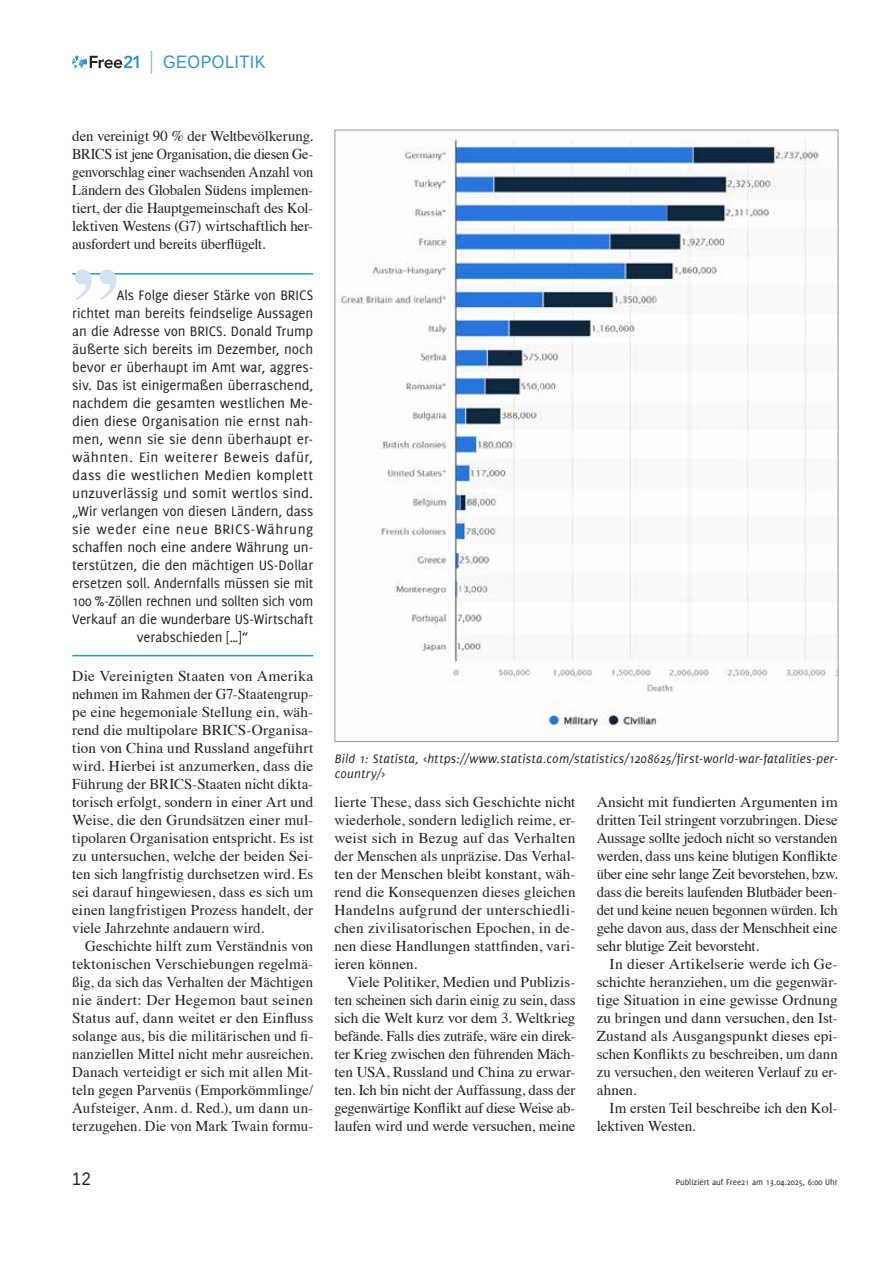
<style>
.page{position:relative;width:893px;height:1263px;background:#fff}
.page>*{position:absolute;margin:0;border:0;box-sizing:border-box;transform-origin:0 0}
.t1{font:700 91.5px "Times";color:#d4e1f4}
.t2{font:18px "Liberation Sans";color:#2b93d1;scale:.9 1}
.t3{font:18px "Liberation Sans";color:#231f20;scale:.9 1}
.t4{font:15px/18px "Times";letter-spacing:-.005em;color:#231f20;text-align:justify}
.t5{font:15px "Delicious";letter-spacing:-.005em;color:#231f20}
.t6{font:15px "Delicious";letter-spacing:.03em;color:#231f20}
.t7{font:15px "Delicious";letter-spacing:.015em;color:#231f20}
.t8{font:italic 13.5px/15px "Delicious";letter-spacing:.015em;color:#231f20}
.t9{font:9px "Delicious";color:#231f20}
</style>
<div class="page">
<svg style="left:72px;top:55px;width:67px;height:13px"></svg>
<svg style="left:151px;top:51px;width:1px;height:23px"></svg>
<hr style="left:72px;top:273px;width:241px;height:2px;background:#2b93d1">
<hr style="left:72px;top:655px;width:241px;height:1px;background:#2b93d1">
<img style="left:340px;top:139px;width:496px;height:595px">
<p class="t2" style="left:163px;top:51px;width:27px">GEOPOLITIK</p>
<p class="t4" style="left:72px;top:126px;width:242px">den vereinigt 90 % der Weltbevölkerung.<br>BRICS ist jene Organisation, die diesen Ge&shy;genvorschlag einer wachsenden Anzahl von Ländern des Globalen Südens implemen&shy;tiert, der die Hauptgemeinschaft des Kol&shy;lektiven Westens (G7) wirtschaftlich her&shy;ausfordert und bereits überflügelt.</p>
<h1 class="t1" style="left:72px;top:165px;width:47px">„</h1>
<p class="t5" style="left:117px;top:287px;width:198px">Als Folge dieser Stärke von BRICS</p>
<p class="t5" style="left:72px;top:305px;width:242px">richtet man bereits feindselige Aussagen</p>
<p class="t5" style="left:72px;top:323px;width:242px">an die Adresse von BRICS. Donald Trump</p>
<p class="t5" style="left:72px;top:341px;width:242px">äußerte sich bereits im Dezember, noch</p>
<p class="t5" style="left:72px;top:359px;width:242px">bevor er überhaupt im Amt war, aggres-</p>
<p class="t5" style="left:72px;top:377px;width:242px">siv. Das ist einigermaßen überraschend,</p>
<p class="t5" style="left:72px;top:395px;width:242px">nachdem die gesamten westlichen Me-</p>
<p class="t5" style="left:72px;top:413px;width:242px">dien diese Organisation nie ernst nah-</p>
<p class="t5" style="left:72px;top:431px;width:242px">men, wenn sie sie denn überhaupt er-</p>
<p class="t6" style="left:72px;top:449px;width:242px">wähnten. Ein weiterer Beweis dafür,</p>
<p class="t7" style="left:72px;top:467px;width:242px">dass die westlichen Medien komplett</p>
<p class="t5" style="left:72px;top:485px;width:242px">unzuverlässig und somit wertlos sind.</p>
<p class="t5" style="left:72px;top:503px;width:242px">„Wir verlangen von diesen Ländern, dass</p>
<p class="t6" style="left:72px;top:521px;width:242px">sie weder eine neue BRICS-Währung</p>
<p class="t5" style="left:72px;top:539px;width:242px">schaffen noch eine andere Währung un-</p>
<p class="t5" style="left:72px;top:557px;width:242px">terstützen, die den mächtigen US-Dollar</p>
<p class="t5" style="left:72px;top:575px;width:242px">ersetzen soll. Andernfalls müssen sie mit</p>
<p class="t5" style="left:72px;top:593px;width:242px">100 %-Zöllen rechnen und sollten sich vom</p>
<p class="t5" style="left:72px;top:611px;width:242px">Verkauf an die wunderbare US-Wirtschaft</p>
<p class="t5" style="left:137px;top:629px;width:113px">verabschieden […]“</p>
<p class="t4" style="left:72px;top:666px;width:242px">Die Vereinigten Staaten von Amerika nehmen im Rahmen der G7-Staatengrup&shy;pe eine hegemoniale Stellung ein, wäh&shy;rend die multipolare BRICS-Organisa&shy;tion von China und Russland angeführt wird. Hierbei ist anzumerken, dass die Führung der BRICS-Staaten nicht dikta&shy;torisch erfolgt, sondern in einer Art und Weise, die den Grundsätzen einer mul&shy;tipolaren Organisation entspricht. Es ist zu untersuchen, welche der beiden Sei&shy;ten sich langfristig durchsetzen wird. Es sei darauf hingewiesen, dass es sich um einen langfristigen Prozess handelt, der viele Jahrzehnte andauern wird.</p>
<p class="t4" style="left:72px;top:936px;width:242px;text-indent:13px">Geschichte hilft zum Verständnis von tektonischen Verschiebungen regelmä&shy;ßig, da sich das Verhalten der Mächtigen nie ändert: Der Hegemon baut seinen Status auf, dann weitet er den Einfluss solange aus, bis die militärischen und fi&shy;nanziellen Mittel nicht mehr ausreichen.<br>Danach verteidigt er sich mit allen Mit&shy;teln gegen Parvenüs (Emporkömmlinge/ Aufsteiger, Anm. d. Red.), um dann un&shy;terzugehen. Die von Mark Twain formu-</p>
<p class="t8" style="left:335px;top:751px;width:505px">Bild 1: Statista, &lt;https://www.statista.com/statistics/1208625/first-world-war-fatalities-per&shy;country/&gt;</p>
<p class="t4" style="left:334px;top:792px;width:242px">lierte These, dass sich Geschichte nicht wiederhole, sondern lediglich reime, er&shy;weist sich in Bezug auf das Verhalten der Menschen als unpräzise. Das Verhal&shy;ten der Menschen bleibt konstant, wäh&shy;rend die Konsequenzen dieses gleichen Handelns aufgrund der unterschiedli&shy;chen zivilisatorischen Epochen, in de&shy;nen diese Handlungen stattfinden, vari&shy;ieren können.</p>
<p class="t4" style="left:334px;top:972px;width:242px;text-indent:13px">Viele Politiker, Medien und Publizis&shy;ten scheinen sich darin einig zu sein, dass sich die Welt kurz vor dem 3. Weltkrieg befände. Falls dies zuträfe, wäre ein direk&shy;ter Krieg zwischen den führenden Mäch&shy;ten USA, Russland und China zu erwar&shy;ten. Ich bin nicht der Auffassung, dass der gegenwärtige Konflikt auf diese Weise ab&shy;laufen wird und werde versuchen, meine</p>
<p class="t4" style="left:597px;top:792px;width:242px">Ansicht mit fundierten Argumenten im dritten Teil stringent vorzubringen. Diese Aussage sollte jedoch nicht so verstanden werden, dass uns keine blutigen Konflikte über eine sehr lange Zeit bevorstehen, bzw. dass die bereits laufenden Blutbäder been&shy;det und keine neuen begonnen würden. Ich gehe davon aus, dass der Menschheit eine sehr blutige Zeit bevorsteht.</p>
<p class="t4" style="left:597px;top:954px;width:242px;text-indent:13px">In dieser Artikelserie werde ich Ge&shy;schichte heranziehen, um die gegenwär&shy;tige Situation in eine gewisse Ordnung zu bringen und dann versuchen, den Ist-Zustand als Ausgangspunkt dieses epi&shy;schen Konflikts zu beschreiben, um dann zu versuchen, den weiteren Verlauf zu er&shy;ahnen.</p>
<p class="t4" style="left:597px;top:1098px;width:242px;text-indent:13px">Im ersten Teil beschreibe ich den Kol&shy;lektiven Westen.</p>
<p class="t3" style="left:72px;top:1168px;width:22px">12</p>
<p class="t9" style="left:676px;top:1177px;width:163px">Publiziert auf Free21 am 13.04.2025, 6:00 Uhr</p>
</div>
